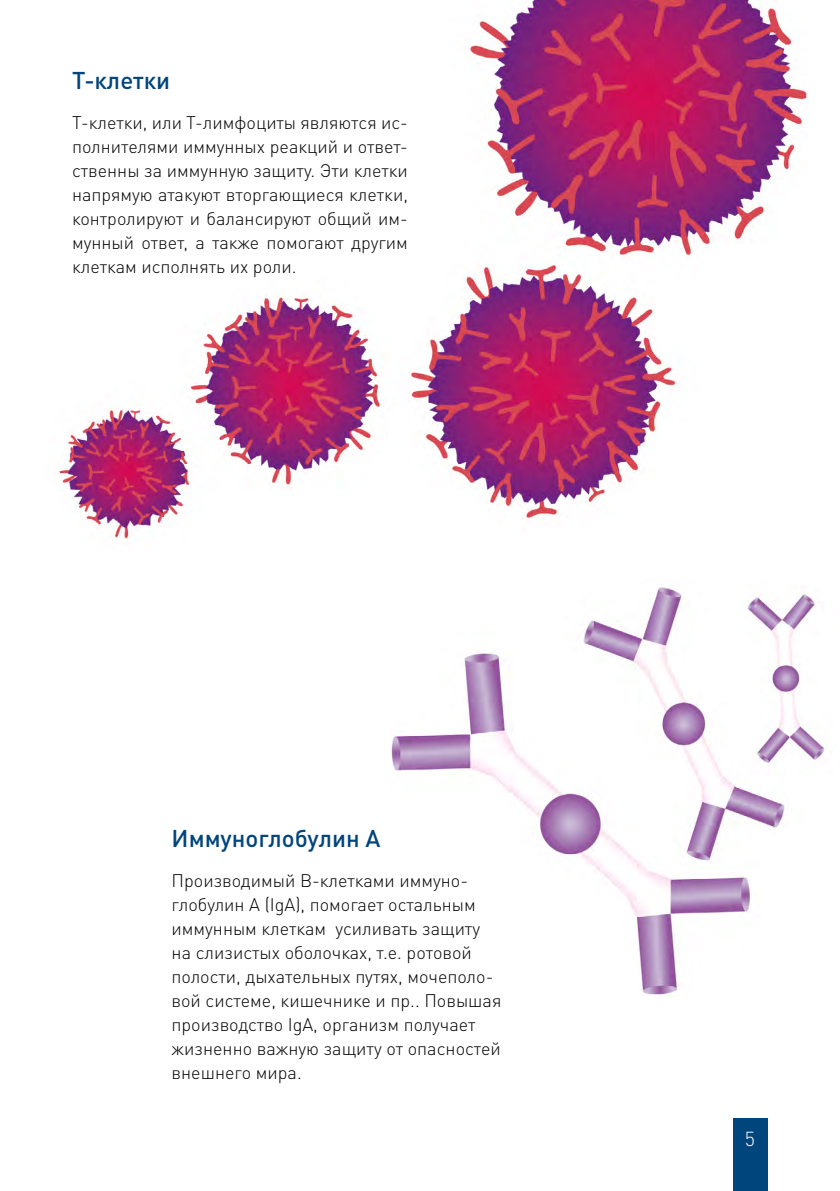
<style>
.page{position:relative;width:840px;height:1191px;background:#fff}
.page>*{position:absolute;margin:0;border:0;box-sizing:border-box;transform-origin:0 0}
.t1{font:500 24px "DIN Pro";color:#00457c}
.t2{font:300 20px "DIN Pro";color:#fff}
.t3{font:300 18px/24px "DIN Pro";color:#000;text-align:justify}
</style>
<div class="page">
<img style="left:58px;top:0;width:748px;height:540px">
<img style="left:391px;top:587px;width:434px;height:409px">
<div style="left:733px;top:1119px;width:34px;height:72px;background:#00457c"></div>
<h1 class="t1" style="left:72px;top:61px;width:99px">Т-клетки</h1>
<p class="t3" style="left:72px;top:109px;width:337px">Т-клетки, или Т-лимфоциты являются ис&shy;полнителями иммунных реакций и ответ&shy;ственны за иммунную защиту. Эти клетки напрямую атакуют вторгающиеся клетки, контролируют и балансируют общий им&shy;мунный ответ, а также помогают другим клеткам исполнять их роли.</p>
<h1 class="t1" style="left:171px;top:819px;width:210px">Иммуноглобулин A</h1>
<p class="t3" style="left:171px;top:867px;width:331px;text-align:left">Производимый В-клетками иммуно&shy;глобулин A (IgA), помогает остальным иммунным клеткам усиливать защиту на слизистых оболочках, т.е. ротовой полости, дыхательных путях, мочеполо&shy;вой системе, кишечнике и пр.. Повышая производство IgA, организм получает жизненно важную защиту от опасностей внешнего мира.</p>
<p class="t2" style="left:744px;top:1123px;width:12px">5</p>
</div>
